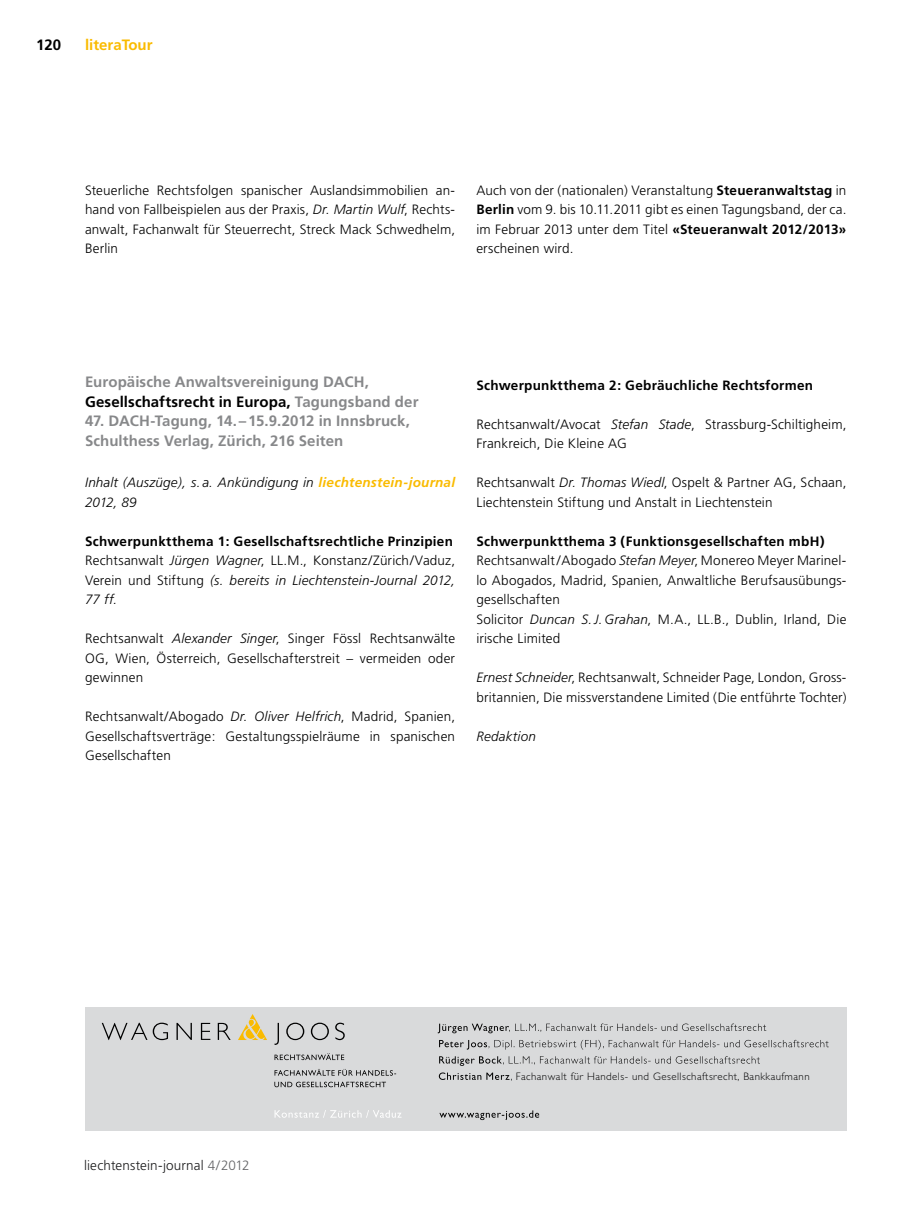
<style>
.page{position:relative;width:906px;height:1212px;background:#fff}
.page>*{position:absolute;margin:0;border:0;box-sizing:border-box;transform-origin:0 0}
.t1{font:700 15px/19.5px "Frutiger";letter-spacing:.005em;color:#87888a}
.t2{font:700 15px "Frutiger";color:#fabb00}
.t3{font:700 15px "Frutiger";color:#000}
.t4{font:300 13.5px/19.5px "Frutiger";letter-spacing:.01em;color:#000}
.t5{font:italic 300 13.5px/19.5px "Frutiger";letter-spacing:.01em;color:#000}
.t6{font:700 13.5px "Frutiger";letter-spacing:.02em;color:#000}
.t7{font:300 13.5px "Frutiger";letter-spacing:.01em;color:#1b1b1c}
.t8{font:300 10.8px "Gill Sans Std";letter-spacing:.04em;color:#000}
.s1{font-style:italic}
.s2{font-weight:700}
.s3{color:#000}
.s4{font-weight:700;color:#fabb00}
.s5{color:#646567}
</style>
<div class="page">
<svg style="left:85px;top:1007px;width:761px;height:124px"></svg>
<div style="left:434px;top:1085px;width:211px;height:19px;background:#d9dadb"></div>
<p class="t3" style="left:36px;top:35px;width:27px">120</p>
<p class="t2" style="left:85px;top:35px;width:69px">literaTour</p>
<p class="t4" style="left:85px;top:180px;width:371px;text-align:justify">Steuerliche Rechtsfolgen spanischer Auslandsimmobilien an&shy;hand von Fallbeispielen aus der Praxis, <span class="s1">Dr. Martin Wulf</span>, Rechts&shy;anwalt, Fachanwalt für Steuerrecht, Streck Mack Schwedhelm, Berlin</p>
<p class="t4" style="left:476px;top:180px;width:371px;text-align:justify">Auch von der (nationalen) Veranstaltung <span class="s2">Steueranwaltstag</span> in <span class="s2">Berlin</span> vom 9. bis 10.11.2011 gibt es einen Tagungsband, der ca. im Februar 2013 unter dem Titel <span class="s2">«Steueranwalt 2012/2013» </span>erscheinen wird.</p>
<p class="t1" style="left:85px;top:372px;width:335px">Europäische Anwaltsvereinigung DACH,<br><span class="s3">Gesellschaftsrecht in Europa,</span> Tagungsband der</p>
<p class="t1" style="left:85px;top:411px;width:326px">47. DACH-Tagung, 14.–15.9.2012 in Innsbruck,<br>Schulthess Verlag, Zürich, 216 Seiten</p>
<p class="t5" style="left:85px;top:473px;width:371px">Inhalt (Auszüge), s. a. Ankündigung in <span class="s4">liechtenstein-journal<br></span>2012, 89</p>
<p class="t4" style="left:85px;top:531px;width:371px"><span class="s2">Schwerpunktthema 1: Gesellschaftsrechtliche Prinzipien </span>Rechtsanwalt <span class="s1">Jürgen Wagner</span>, LL.M., Konstanz/Zürich/Vaduz, Verein und Stiftung <span class="s1">(s. bereits in Liechtenstein-Journal 2012, 77 ff.</span></p>
<p class="t4" style="left:85px;top:629px;width:371px;text-align:justify">Rechtsanwalt <span class="s1">Alexander Singer</span>, Singer Fössl Rechtsanwälte OG, Wien, Österreich, Gesellschafterstreit – vermeiden oder gewinnen</p>
<p class="t4" style="left:85px;top:707px;width:371px;text-align:justify">Rechtsanwalt/Abogado <span class="s1">Dr. Oliver Helfrich</span>, Madrid, Spanien, Gesellschaftsverträge: Gestaltungsspielräume in spanischen Gesellschaften</p>
<p class="t6" style="left:476px;top:378px;width:338px">Schwerpunktthema 2: Gebräuchliche Rechtsformen</p>
<p class="t4" style="left:476px;top:414px;width:371px">Rechtsanwalt/Avocat <span class="s1">Stefan Stade</span>, Strassburg-Schiltigheim,<br>Frankreich, Die Kleine AG</p>
<p class="t4" style="left:476px;top:473px;width:371px">Rechtsanwalt <span class="s1">Dr. Thomas Wiedl</span>, Ospelt &amp; Partner AG, Schaan,<br>Liechtenstein Stiftung und Anstalt in Liechtenstein</p>
<p class="t4" style="left:476px;top:531px;width:371px"><span class="s2">Schwerpunktthema 3 (Funktionsgesellschaften mbH)<br></span>Rechtsanwalt/Abogado <span class="s1">Stefan Meyer</span>, Monereo Meyer Marinel&shy;lo Abogados, Madrid, Spanien, Anwaltliche Berufsausübungs&shy;gesellschaften<br>Solicitor <span class="s1">Duncan S.J. Grahan</span>, M.A., LL.B., Dublin, Irland, Die irische Limited</p>
<p class="t4" style="left:476px;top:668px;width:371px"><span class="s1">Ernest Schneider</span>, Rechtsanwalt, Schneider Page, London, Gross&shy;britannien, Die missverstandene Limited (Die entführte Tochter)</p>
<p class="t5" style="left:476px;top:726px;width:61px">Redaktion</p>
<p class="t7" style="left:84px;top:1157px;width:167px">liechtenstein-journal <span class="s5">4/2012</span></p>
<p class="t8" style="left:516px;top:1070px;width:295px">Fachanwalt für Handels- und Gesellschaftsrecht, Bankkaufmann</p>
</div>
